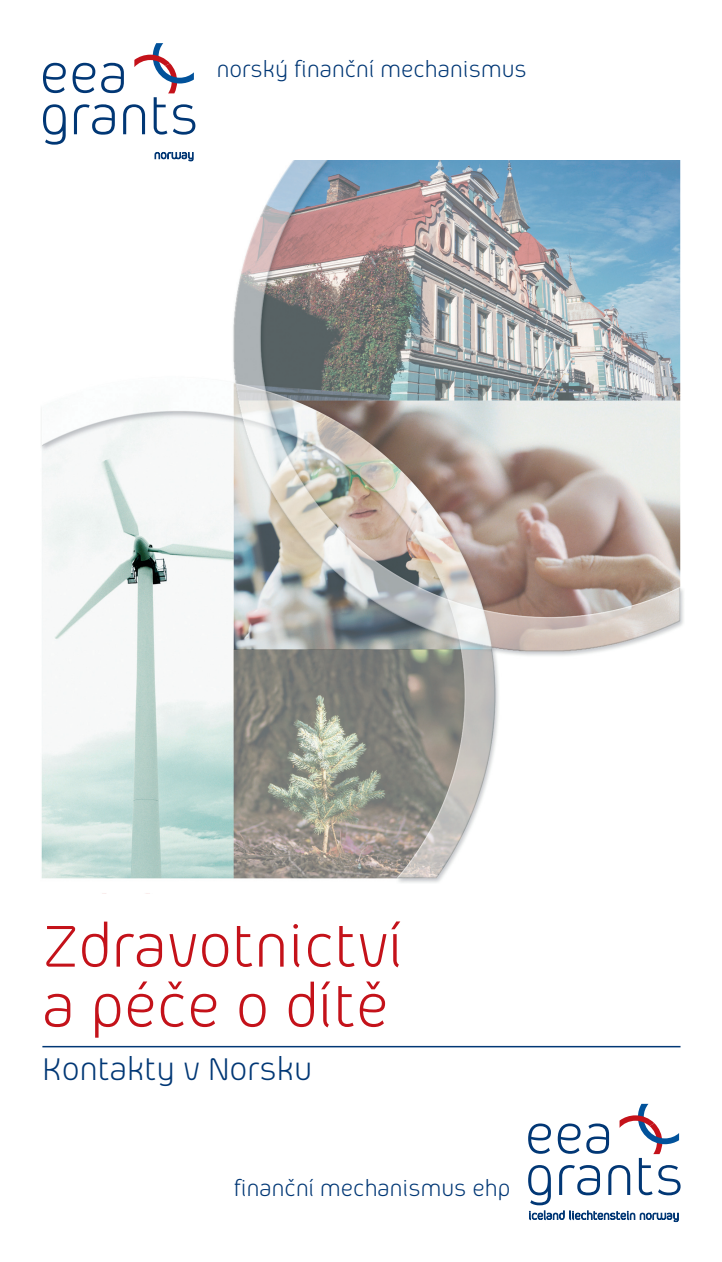
<style>
.page{position:relative;width:722px;height:1262px;background:#fff}
.page>*{position:absolute;margin:0;border:0;box-sizing:border-box;transform-origin:0 0}
.t1{font:67.5px/60px "Aeroportal CE";color:#c4121a}
.t2{font:36px "Aeroportal CE";color:#013775}
.t3{font:25.5px "Aeroportal CE";color:#013775}
</style>
<div class="page">
<img style="left:41px;top:160px;width:643px;height:723px">
<div style="left:42px;top:32px;width:153px;height:139px;background:#fff"></div>
<svg style="left:43px;top:63px;width:23px;height:30px"></svg>
<svg style="left:43px;top:104px;width:23px;height:41px"></svg>
<svg style="left:155px;top:152px;width:38px;height:9px"></svg>
<svg style="left:73px;top:43px;width:122px;height:92px"></svg>
<svg style="left:528px;top:1103px;width:152px;height:119px"></svg>
<hr style="left:42px;top:1046px;width:638px;height:1px;background:#013775">
<p class="t3" style="left:217px;top:60px;width:311px">norský finanční mechanismus</p>
<h1 class="t1" style="left:42px;top:919px;width:362px">Zdravotnictví a péče o dítě</h1>
<h2 class="t2" style="left:42px;top:1056px;width:271px">Kontakty v Norsku</h2>
<p class="t3" style="left:234px;top:1179px;width:278px">finanční mechanismus ehp</p>
</div>
